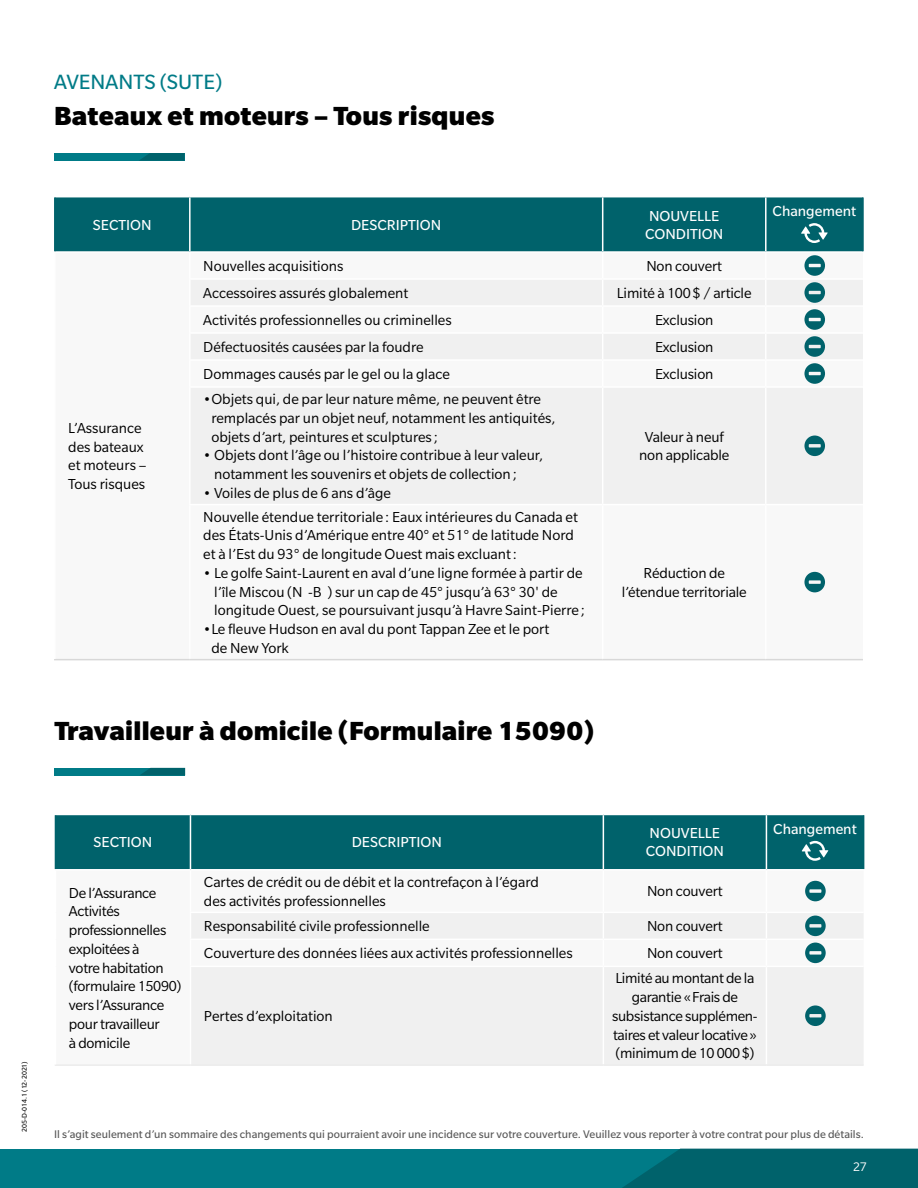
<style>
.page{position:relative;width:918px;height:1188px;background:#fff}
.page>*{position:absolute;margin:0;border:0;box-sizing:border-box;transform-origin:0 0}
.t1{font:900 28.5px "Slate Std";letter-spacing:.01em;color:#000}
.t2{font:22.5px "Slate Std";color:#007b87}
.t3{font:15.75px/18.8px "Slate Std";color:#000}
.t4{font:15.75px/18.8px "Slate Std";letter-spacing:-.02em;color:#000}
.t5{font:15.75px/18px "Slate Std";color:#fff}
.t6{font:13.5px "Slate Std";color:#fff}
.t7{font:12px "Slate Std";letter-spacing:.005em;color:#575757}
.t8{font:7.5px "Slate Std";color:#000}
</style>
<div class="page">
<div style="left:0;top:1149px;width:918px;height:39px;background:#007b87"></div>
<svg style="left:622px;top:1149px;width:296px;height:39px;background:#00646d"></svg>
<div style="left:56px;top:815px;width:807px;height:54px;background:#00626b"></div>
<div style="left:191px;top:913px;width:672px;height:151px;background:#f0f0f0"></div>
<hr style="left:190px;top:939px;width:413px;height:1px;background:#fff">
<hr style="left:603px;top:939px;width:163px;height:1px;background:#fff">
<hr style="left:766px;top:939px;width:98px;height:1px;background:#fff">
<hr style="left:190px;top:966px;width:413px;height:1px;background:#fff">
<hr style="left:603px;top:966px;width:163px;height:1px;background:#fff">
<hr style="left:766px;top:966px;width:98px;height:1px;background:#fff">
<hr style="left:190px;top:815px;width:1px;height:54px;background:#fff">
<hr style="left:603px;top:815px;width:1px;height:54px;background:#fff">
<hr style="left:766px;top:815px;width:1px;height:54px;background:#fff">
<svg style="left:766px;top:913px;width:1px;height:53px"></svg>
<hr style="left:766px;top:967px;width:1px;height:97px;background:#fff">
<hr style="left:603px;top:967px;width:1px;height:97px;background:#fff">
<svg style="left:603px;top:913px;width:1px;height:53px"></svg>
<hr style="left:55px;top:815px;width:1px;height:54px;background:#00626b">
<hr style="left:863px;top:815px;width:1px;height:54px;background:#00626b">
<hr style="left:55px;top:1064px;width:135px;height:2px;background:#ececec">
<hr style="left:190px;top:1064px;width:413px;height:2px;background:#ececec">
<hr style="left:603px;top:1064px;width:163px;height:2px;background:#ececec">
<hr style="left:766px;top:1064px;width:98px;height:2px;background:#ececec">
<svg style="left:802px;top:841px;width:26px;height:20px"></svg>
<svg style="left:805px;top:881px;width:21px;height:20px"></svg>
<svg style="left:805px;top:916px;width:21px;height:20px"></svg>
<svg style="left:805px;top:943px;width:21px;height:20px"></svg>
<svg style="left:805px;top:1005px;width:21px;height:21px"></svg>
<div style="left:55px;top:768px;width:130px;height:7px;background:#007b87"></div>
<svg style="left:140px;top:768px;width:45px;height:7px"></svg>
<div style="left:56px;top:197px;width:806px;height:54px;background:#00626b"></div>
<div style="left:191px;top:280px;width:672px;height:224px;background:#f0f0f0"></div>
<hr style="left:189px;top:197px;width:2px;height:54px;background:#fff">
<hr style="left:602px;top:197px;width:1px;height:54px;background:#fff">
<hr style="left:765px;top:197px;width:2px;height:54px;background:#fff">
<hr style="left:765px;top:280px;width:2px;height:25px;background:#fff">
<hr style="left:765px;top:307px;width:2px;height:25px;background:#fff">
<hr style="left:765px;top:334px;width:2px;height:25px;background:#fff">
<hr style="left:765px;top:361px;width:2px;height:25px;background:#fff">
<hr style="left:765px;top:388px;width:2px;height:116px;background:#fff">
<svg style="left:602px;top:280px;width:1px;height:106px"></svg>
<hr style="left:602px;top:388px;width:1px;height:116px;background:#fff">
<hr style="left:54px;top:197px;width:2px;height:54px;background:#00626b">
<hr style="left:862px;top:197px;width:2px;height:54px;background:#00626b">
<hr style="left:189px;top:305px;width:414px;height:2px;background:#fff">
<hr style="left:603px;top:305px;width:163px;height:2px;background:#fff">
<hr style="left:766px;top:305px;width:97px;height:2px;background:#fff">
<hr style="left:189px;top:332px;width:414px;height:2px;background:#fff">
<hr style="left:603px;top:332px;width:163px;height:2px;background:#fff">
<hr style="left:766px;top:332px;width:97px;height:2px;background:#fff">
<hr style="left:189px;top:359px;width:414px;height:2px;background:#fff">
<hr style="left:603px;top:359px;width:163px;height:2px;background:#fff">
<hr style="left:766px;top:359px;width:97px;height:2px;background:#fff">
<hr style="left:189px;top:386px;width:414px;height:2px;background:#fff">
<hr style="left:603px;top:386px;width:163px;height:2px;background:#fff">
<hr style="left:766px;top:386px;width:97px;height:2px;background:#fff">
<hr style="left:54px;top:659px;width:136px;height:1px;background:#d8d8d8">
<hr style="left:190px;top:659px;width:413px;height:1px;background:#d8d8d8">
<hr style="left:603px;top:659px;width:163px;height:1px;background:#d8d8d8">
<hr style="left:766px;top:659px;width:97px;height:1px;background:#d8d8d8">
<svg style="left:801px;top:223px;width:27px;height:20px"></svg>
<svg style="left:804px;top:255px;width:21px;height:21px"></svg>
<svg style="left:804px;top:282px;width:21px;height:21px"></svg>
<svg style="left:804px;top:309px;width:21px;height:21px"></svg>
<svg style="left:804px;top:336px;width:21px;height:21px"></svg>
<svg style="left:804px;top:363px;width:21px;height:21px"></svg>
<svg style="left:804px;top:436px;width:21px;height:20px"></svg>
<svg style="left:804px;top:572px;width:21px;height:20px"></svg>
<div style="left:54px;top:153px;width:130px;height:8px;background:#007b87"></div>
<svg style="left:139px;top:153px;width:45px;height:8px"></svg>
<h2 class="t2" style="left:54px;top:71px;width:170px">AVENANTS (SUTE)</h2>
<h1 class="t1" style="left:54px;top:101px;width:442px">Bateaux et moteurs – Tous risques</h1>
<p class="t5" style="left:93px;top:215px;width:60px">SECTION</p>
<p class="t5" style="left:351px;top:215px;width:92px">DESCRIPTION</p>
<p class="t5" style="left:645px;top:206px;width:80px">NOUVELLE<br>CONDITION</p>
<p class="t5" style="left:773px;top:202px;width:85px">Changement</p>
<p class="t3" style="left:68px;top:418px;width:80px">L’Assurance des bateaux et moteurs –<br>Tous risques</p>
<p class="t3" style="left:203px;top:256px;width:142px">Nouvelles acquisitions</p>
<p class="t3" style="left:646px;top:256px;width:77px">Non couvert</p>
<p class="t3" style="left:203px;top:283px;width:207px">Accessoires assurés globalement</p>
<p class="t3" style="left:617px;top:283px;width:136px">Limité à 100$ / article</p>
<p class="t3" style="left:203px;top:310px;width:250px">Activités professionnelles ou criminelles</p>
<p class="t3" style="left:655px;top:310px;width:60px">Exclusion</p>
<p class="t3" style="left:203px;top:337px;width:222px">Défectuosités causées par la foudre</p>
<p class="t3" style="left:655px;top:337px;width:60px">Exclusion</p>
<p class="t3" style="left:203px;top:364px;width:248px">Dommages causés par le gel ou la glace</p>
<p class="t3" style="left:655px;top:364px;width:60px">Exclusion</p>
<p class="t3" style="left:211px;top:390px;width:346px;text-indent:-8px">•Objets qui, de par leur nature même, ne peuvent être remplacés par un objet neuf, notamment les antiquités, objets d’art, peintures et sculptures ;</p>
<p class="t3" style="left:214px;top:446px;width:330px;text-indent:-11px">• Objets dont l’âge ou l’histoire contribue à leur valeur, notamment les souvenirs et objets de collection;</p>
<p class="t3" style="left:203px;top:483px;width:189px">• Voiles de plus de 6 ans d’âge</p>
<p class="t3" style="left:639px;top:427px;width:92px;text-align:center">Valeur à neuf non applicable</p>
<p class="t3" style="left:203px;top:507px;width:376px">Nouvelle étendue territoriale : Eaux intérieures du Canada et des États-Unis d’Amérique entre 40° et 51° de latitude Nord et à l’Est du 93° de longitude Ouest mais excluant:</p>
<p class="t3" style="left:214px;top:563px;width:372px;text-indent:-11px">• Le golfe Saint-Laurent en aval d’une ligne formée à partir de l’île Miscou (N -B ) sur un cap de 45° jusqu’à 63° 30' de longitude Ouest, se poursuivant jusqu’à Havre Saint-Pierre ;</p>
<p class="t3" style="left:211px;top:620px;width:340px;text-indent:-8px">•Le fleuve Hudson en aval du pont Tappan Zee et le port de New York</p>
<p class="t3" style="left:622px;top:563px;width:127px;text-align:center">Réduction de l’étendue territoriale</p>
<h1 class="t1" style="left:55px;top:716px;width:541px">Travailleur à domicile (Formulaire 15090)</h1>
<p class="t8" style="left:20px;top:1132px;width:72px;rotate:-90deg">205-D-014.1 (12-2021)</p>
<p class="t5" style="left:94px;top:833px;width:60px">SECTION</p>
<p class="t5" style="left:352px;top:833px;width:92px">DESCRIPTION</p>
<p class="t5" style="left:646px;top:824px;width:80px">NOUVELLE<br>CONDITION</p>
<p class="t5" style="left:773px;top:820px;width:85px">Changement</p>
<p class="t4" style="left:69px;top:883px;width:114px">De l’Assurance<br>Activités professionnelles exploitées à<br>votre habitation (formulaire 15090) vers l’Assurance pour travailleur<br>à domicile</p>
<p class="t3" style="left:204px;top:872px;width:336px">Cartes de crédit ou de débit et la contrefaçon à l’égard des activités professionnelles</p>
<p class="t3" style="left:647px;top:882px;width:77px">Non couvert</p>
<p class="t3" style="left:204px;top:917px;width:227px">Responsabilité civile professionnelle</p>
<p class="t3" style="left:647px;top:917px;width:77px">Non couvert</p>
<p class="t3" style="left:204px;top:944px;width:370px">Couverture des données liées aux activités professionnelles</p>
<p class="t3" style="left:647px;top:944px;width:77px">Non couvert</p>
<p class="t4" style="left:612px;top:969px;width:147px;text-align:center">Limité au montant de la garantie «Frais de subsistance supplémen&shy;taires et valeur locative» (minimum de 10 000$)</p>
<p class="t3" style="left:204px;top:1006px;width:130px">Pertes d’exploitation</p>
<p class="t7" style="left:54px;top:1128px;width:811px">Il s’agit seulement d’un sommaire des changements qui pourraient avoir une incidence sur votre couverture. Veuillez vous reporter à votre contrat pour plus de détails.</p>
<p class="t6" style="left:853px;top:1160px;width:15px">27</p>
</div>
